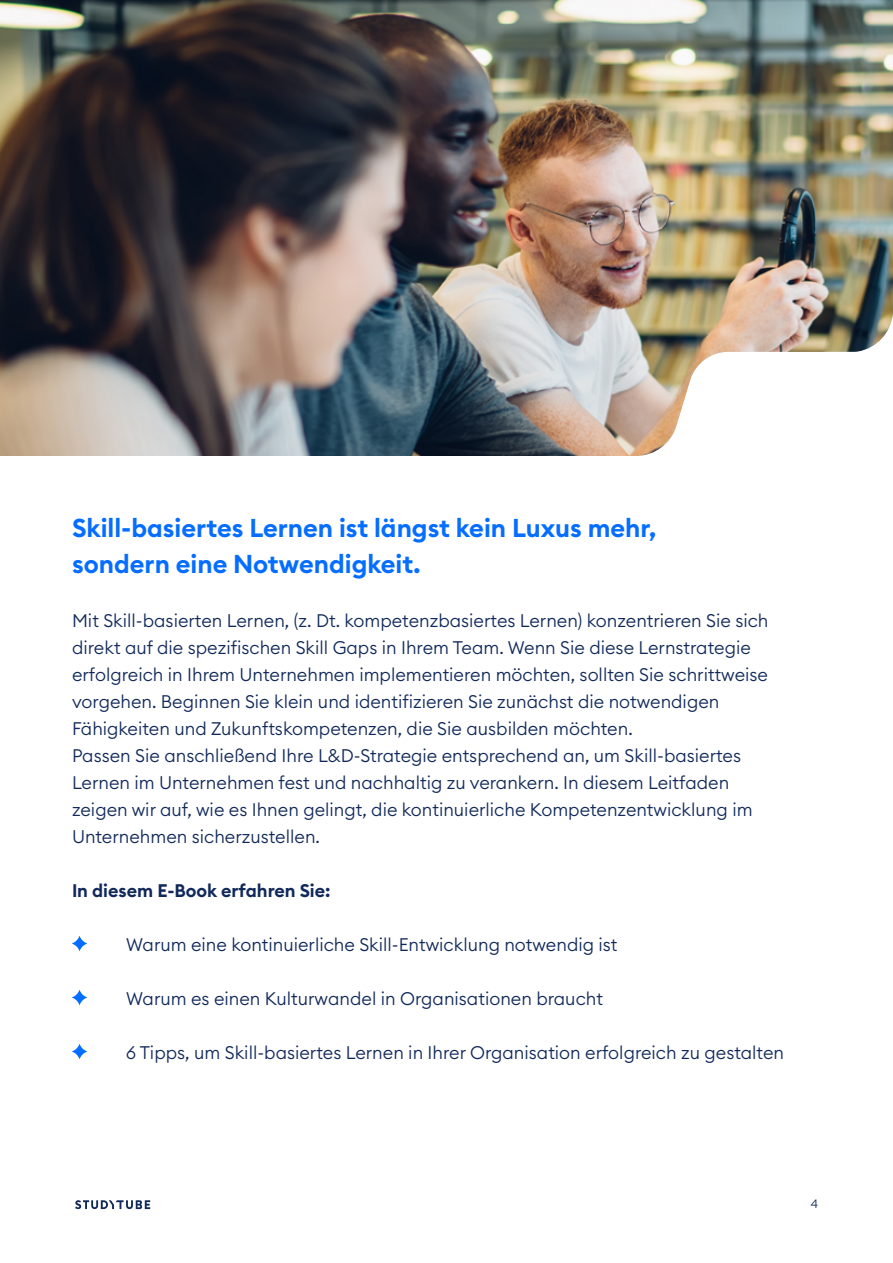
<style>
.page{position:relative;width:893px;height:1263px;background:#fff}
.page>*{position:absolute;margin:0;border:0;box-sizing:border-box;transform-origin:0 0}
.t1{font:600 25.5px/36px "Euclid Circular B";color:#056dff}
.t2{font:300 18px/27px "Euclid Circular B";color:#11295a}
.t3{font:600 18px "Euclid Circular B";color:#11295a}
.t4{font:300 12px "Euclid Circular B";color:#11295a}
</style>
<div class="page">
<svg style="left:75px;top:1200px;width:75px;height:9px"></svg>
<svg style="left:72px;top:936px;width:15px;height:15px"></svg>
<svg style="left:72px;top:990px;width:15px;height:15px"></svg>
<svg style="left:72px;top:1044px;width:15px;height:15px"></svg>
<img style="left:0;top:0;width:892px;height:456px">
<h1 class="t1" style="left:72px;top:510px;width:586px">Skill-basiertes Lernen ist längst kein Luxus mehr, sondern eine Notwendigkeit.</h1>
<p class="t2" style="left:72px;top:607px;width:698px">Mit Skill-basierten Lernen, (z. Dt. kompetenzbasiertes Lernen) konzentrieren Sie sich direkt auf die spezifischen Skill Gaps in Ihrem Team. Wenn Sie diese Lernstrategie erfolgreich in Ihrem Unternehmen implementieren möchten, sollten Sie schrittweise vorgehen. Beginnen Sie klein und identifizieren Sie zunächst die notwendigen Fähigkeiten und Zukunftskompetenzen, die Sie ausbilden möchten.<br>Passen Sie anschließend Ihre L&amp;D-Strategie entsprechend an, um Skill-basiertes Lernen im Unternehmen fest und nachhaltig zu verankern. In diesem Leitfaden zeigen wir auf, wie es Ihnen gelingt, die kontinuierliche Kompetenzentwicklung im Unternehmen sicherzustellen.</p>
<p class="t3" style="left:72px;top:879px;width:260px">In diesem E-Book erfahren Sie:</p>
<p class="t2" style="left:126px;top:931px;width:493px">Warum eine kontinuierliche Skill-Entwicklung notwendig ist</p>
<p class="t2" style="left:126px;top:985px;width:478px">Warum es einen Kulturwandel in Organisationen braucht</p>
<p class="t2" style="left:126px;top:1039px;width:659px">6 Tipps, um Skill-basiertes Lernen in Ihrer Organisation erfolgreich zu gestalten</p>
<p class="t4" style="left:810px;top:1196px;width:9px">4</p>
</div>
